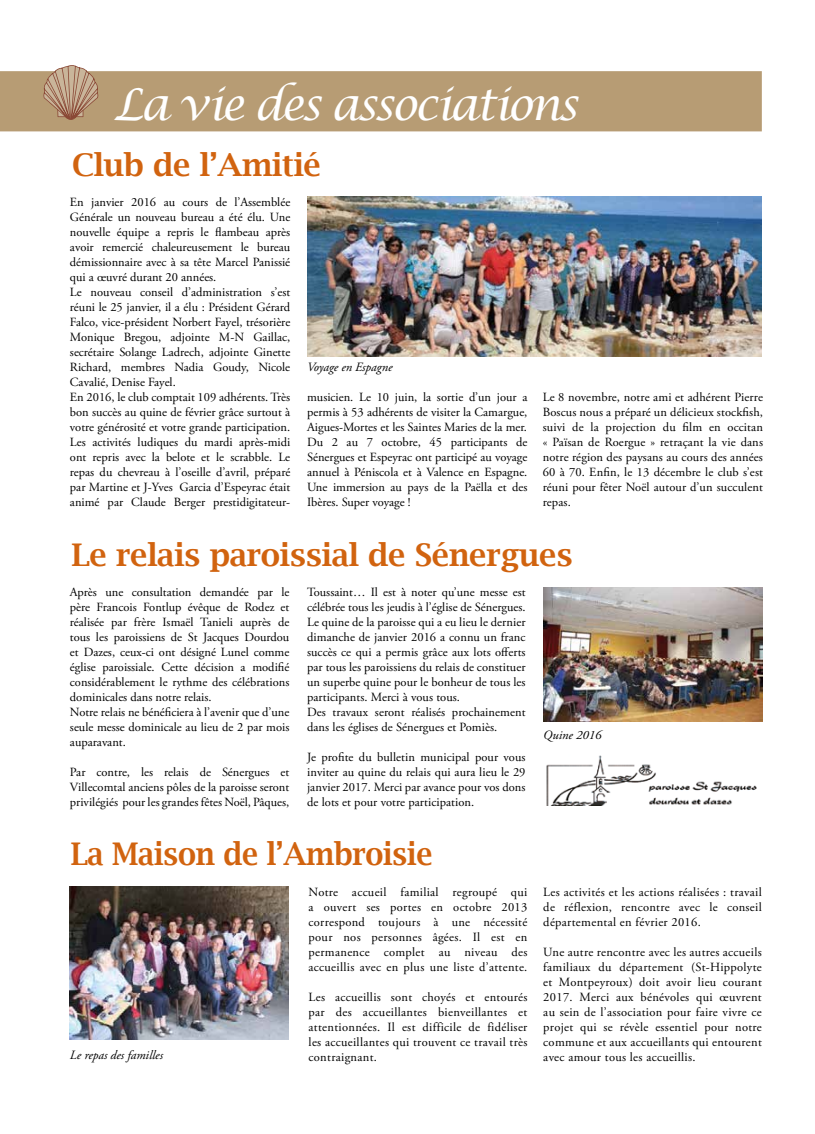
<style>
.page{position:relative;width:815px;height:1134px;background:#fff}
.page>*{position:absolute;margin:0;border:0;box-sizing:border-box;transform-origin:0 0}
.t1{font:italic 43.75px "Lucida Calligraphy";letter-spacing:-.06em;color:#fff}
.t2{font:600 31.25px "Lucida Bright";letter-spacing:-.01em;color:#d1630f}
.t3{font:600 31.25px "Lucida Bright";letter-spacing:-.01em;color:#d1630f;scale:.93 1}
.t4{font:italic 12.62px "Adobe Garamond Pro";color:#000}
.t5{font:12.5px/15px "Adobe Garamond Pro";color:#000;text-align:justify}
</style>
<div class="page">
<div style="left:0;top:71px;width:762px;height:60px;background:#b79c74"></div>
<svg style="left:43px;top:65px;width:55px;height:55px;background:#ba9b81"></svg>
<img style="left:307px;top:197px;width:455px;height:160px">
<img style="left:546px;top:755px;width:211px;height:51px">
<img style="left:543px;top:587px;width:219px;height:134px">
<img style="left:70px;top:886px;width:219px;height:153px">
<h1 class="t1" style="left:114px;top:78px;width:466px">La vie des associations</h1>
<h2 class="t2" style="left:72px;top:147px;width:251px">Club de l’Amitié</h2>
<p class="t5" style="left:70px;top:195px;width:222px;text-align:left">En janvier 2016 au cours de l’Assemblée Générale un nouveau bureau a été élu. Une nouvelle équipe a repris le flambeau après avoir remercié chaleureusement le bureau démissionnaire avec à sa tête Marcel Panissié qui a œuvré durant 20 années.<br>Le nouveau conseil d’administration s’est réuni le 25 janvier, il a élu : Président Gérard Falco, vice-président Norbert Fayel, trésorière Monique Bregou, adjointe M-N Gaillac, secrétaire Solange Ladrech, adjointe Ginette Richard, membres Nadia Goudy, Nicole Cavalié, Denise Fayel.<br>En 2016, le club comptait 109 adhérents. Très bon succès au quine de février grâce surtout à votre générosité et votre grande participation.<br>Les activités ludiques du mardi après-midi ont repris avec la belote et le scrabble. Le repas du chevreau à l’oseille d’avril, préparé par Martine et J-Yves Garcia d’Espeyrac était animé par Claude Berger prestidigitateur-</p>
<p class="t4" style="left:307px;top:359px;width:87px">Voyage en Espagne</p>
<p class="t5" style="left:543px;top:390px;width:222px">Le 8 novembre, notre ami et adhérent Pierre Boscus nous a préparé un délicieux stockfish, suivi de la projection du film en occitan « Païsan de Roergue » retraçant la vie dans notre région des paysans au cours des années 60 à 70. Enfin, le 13 décembre le club s’est réuni pour fêter Noël autour d’un succulent repas.</p>
<h2 class="t2" style="left:71px;top:537px;width:503px">Le relais paroissial de Sénergues</h2>
<p class="t5" style="left:307px;top:585px;width:220px;text-align:left">Toussaint… Il est à noter qu’une messe est célébrée tous les jeudis à l’église de Sénergues.<br>Le quine de la paroisse qui a eu lieu le dernier dimanche de janvier 2016 a connu un franc succès ce qui a permis grâce aux lots offerts par tous les paroissiens du relais de constituer un superbe quine pour le bonheur de tous les participants. Merci à vous tous.<br>Des travaux seront réalisés prochainement dans les églises de Sénergues et Pomiès.</p>
<p class="t5" style="left:307px;top:750px;width:220px">Je profite du bulletin municipal pour vous inviter au quine du relais qui aura lieu le 29 janvier 2017. Merci par avance pour vos dons de lots et pour votre participation.</p>
<p class="t5" style="left:307px;top:390px;width:222px">musicien. Le 10 juin, la sortie d’un jour a permis à 53 adhérents de visiter la Camargue, Aigues-Mortes et les Saintes Maries de la mer.<br>Du 2 au 7 octobre, 45 participants de Sénergues et Espeyrac ont participé au voyage annuel à Péniscola et à Valence en Espagne.<br>Une immersion au pays de la Paëlla et des Ibères. Super voyage !</p>
<p class="t5" style="left:70px;top:585px;width:221px;text-align:left">Après une consultation demandée par le père Francois Fontlup évêque de Rodez et réalisée par frère Ismaël Tanieli auprès de tous les paroissiens de St Jacques Dourdou et Dazes, ceux-ci ont désigné Lunel comme église paroissiale. Cette décision a modifié considérablement le rythme des célébrations dominicales dans notre relais.<br>Notre relais ne bénéficiera à l’avenir que d’une seule messe dominicale au lieu de 2 par mois auparavant.</p>
<p class="t5" style="left:70px;top:765px;width:221px">Par contre, les relais de Sénergues et Villecomtal anciens pôles de la paroisse seront privilégiés pour les grandes fêtes Noël, Pâques,</p>
<p class="t4" style="left:543px;top:727px;width:60px">Quine 2016</p>
<h2 class="t3" style="left:71px;top:836px;width:390px">La Maison de l’Ambroisie</h2>
<p class="t5" style="left:309px;top:885px;width:220px">Notre accueil familial regroupé qui a ouvert ses portes en octobre 2013 correspond toujours à une nécessité pour nos personnes âgées. Il est en permanence complet au niveau des accueillis avec en plus une liste d’attente.</p>
<p class="t5" style="left:309px;top:990px;width:220px">Les accueillis sont choyés et entourés par des accueillantes bienveillantes et attentionnées. Il est difficile de fidéliser les accueillantes qui trouvent ce travail très contraignant.</p>
<p class="t4" style="left:70px;top:1047px;width:95px">Le repas des familles</p>
<p class="t5" style="left:543px;top:885px;width:220px">Les activités et les actions réalisées : travail de réflexion, rencontre avec le conseil départemental en février 2016.</p>
<p class="t5" style="left:543px;top:945px;width:220px">Une autre rencontre avec les autres accueils familiaux du département (St-Hippolyte et Montpeyroux) doit avoir lieu courant 2017. Merci aux bénévoles qui œuvrent au sein de l’association pour faire vivre ce projet qui se révèle essentiel pour notre commune et aux accueillants qui entourent avec amour tous les accueillis.</p>
</div>
